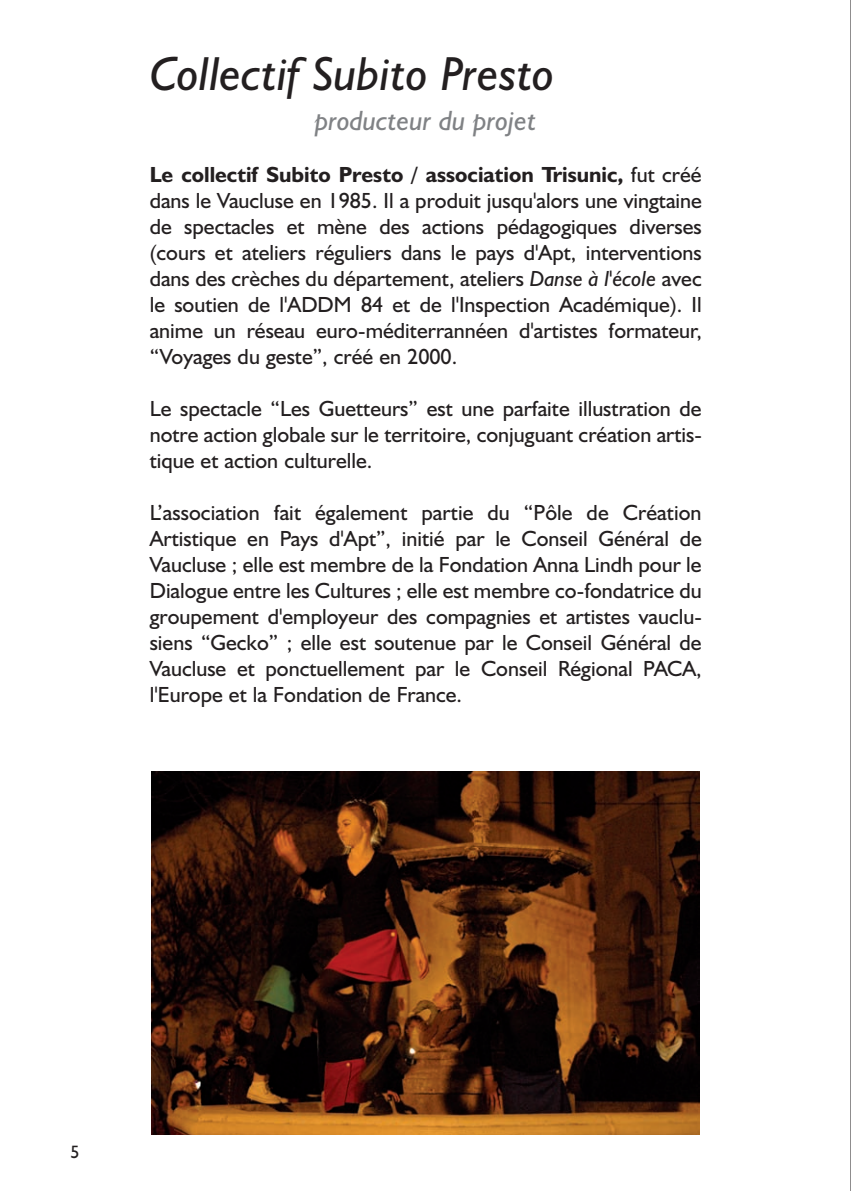
<style>
.page{position:relative;width:851px;height:1191px;background:#fff}
.page>*{position:absolute;margin:0;border:0;box-sizing:border-box;transform-origin:0 0}
.t1{font:italic 48px "Humanist 521 BT";color:#231f20}
.t2{font:italic 28px "Humanist 521 BT";color:#808285}
.t3{font:22px/26px "Humanist 521 BT";color:#231f20;text-align:justify}
.t4{font:18px "Humanist 521 BT";color:#231f20}
.s1{font-weight:700}
.s2{font-style:italic}
</style>
<div class="page">
<hr style="left:850px;top:0;width:1px;height:1191px;background:#231f20">
<img style="left:151px;top:771px;width:548px;height:363px">
<p class="t1" style="left:150px;top:57px;width:406px">Collectif Subito Presto</p>
<p class="t2" style="left:315px;top:110px;width:223px">producteur du projet</p>
<p class="t3" style="left:150px;top:163px;width:553px"><span class="s1">Le collectif Subito Presto / association Trisunic,</span> fut créé dans le Vaucluse en 1985. Il a produit jusqu'alors une vingtaine de spectacles et mène des actions pédagogiques diverses (cours et ateliers réguliers dans le pays d'Apt, interventions dans des crèches du département, ateliers <span class="s2">Danse à l'école</span> avec le soutien de l'ADDM 84 et de l'Inspection Académique). Il anime un réseau euro-méditerrannéen d'artistes formateur, “Voyages du geste”, créé en 2000.</p>
<p class="t3" style="left:150px;top:397px;width:553px">Le spectacle “Les Guetteurs” est une parfaite illustration de notre action globale sur le territoire, conjuguant création artis&shy;tique et action culturelle.</p>
<p class="t3" style="left:150px;top:501px;width:553px">L’association fait également partie du “Pôle de Création Artistique en Pays d'Apt”, initié par le Conseil Général de Vaucluse ; elle est membre de la Fondation Anna Lindh pour le Dialogue entre les Cultures ; elle est membre co-fondatrice du groupement d'employeur des compagnies et artistes vauclu&shy;siens “Gecko” ; elle est soutenue par le Conseil Général de Vaucluse et ponctuellement par le Conseil Régional PACA, l'Europe et la Fondation de France.</p>
<p class="t4" style="left:70px;top:1145px;width:11px">5</p>
</div>
